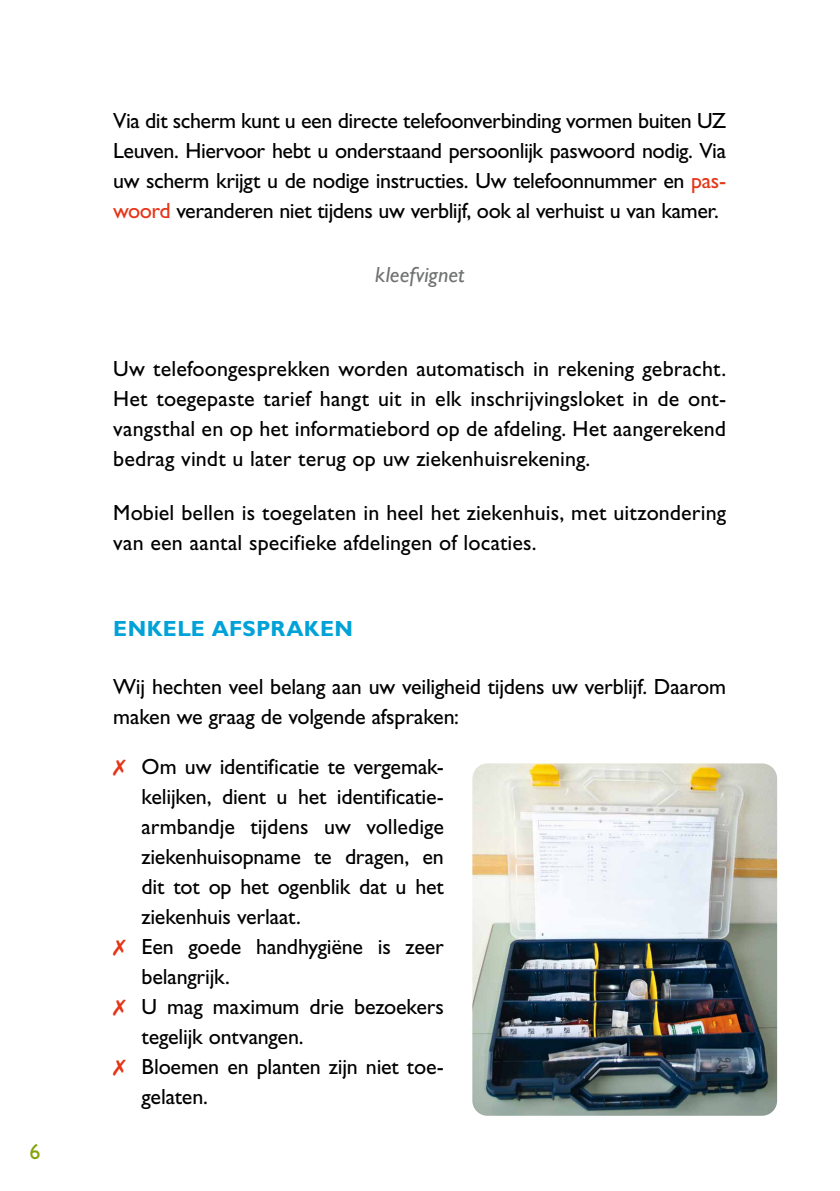
<style>
.page{position:relative;width:840px;height:1191px;background:#fff}
.page>*{position:absolute;margin:0;border:0;box-sizing:border-box;transform-origin:0 0}
.t1{font:22px/30px "Gill Sans Std";letter-spacing:-.005em;color:#000}
.t2{font:700 22px "Gill Sans Std";letter-spacing:.015em;color:#00a2d8}
.t3{font:italic 22px "Gill Sans Std";color:#707172}
.t4{font:22px "Gill Sans Std";color:#86a20b}
.s1{color:#e53517}
</style>
<div class="page">
<img style="left:472px;top:763px;width:304px;height:352px">
<p class="t4" style="left:29px;top:1138px;width:13px">6</p>
<p class="t1" style="left:113px;top:105px;width:614px;text-align:justify">Via dit scherm kunt u een directe telefoonverbinding vormen buiten UZ Leuven. Hiervoor hebt u onderstaand persoonlijk paswoord nodig. Via uw scherm krijgt u de nodige instructies. Uw telefoonnummer en <span class="s1">pas&shy;woord</span> veranderen niet tijdens uw verblijf, ook al verhuist u van kamer.</p>
<p class="t3" style="left:375px;top:262px;width:90px">kleefvignet</p>
<p class="t1" style="left:113px;top:353px;width:614px;text-align:justify">Uw telefoongesprekken worden automatisch in rekening gebracht.<br>Het toegepaste tarief hangt uit in elk inschrijvingsloket in de ont&shy;vangsthal en op het informatiebord op de afdeling. Het aangerekend bedrag vindt u later terug op uw ziekenhuisrekening.</p>
<p class="t1" style="left:113px;top:497px;width:614px">Mobiel bellen is toegelaten in heel het ziekenhuis, met uitzondering van een aantal specifieke afdelingen of locaties.</p>
<p class="t2" style="left:113px;top:615px;width:241px">ENKELE AFSPRAKEN</p>
<p class="t1" style="left:113px;top:671px;width:614px">Wij hechten veel belang aan uw veiligheid tijdens uw verblijf. Daarom maken we graag de volgende afspraken:</p>
<p class="t1" style="left:141px;top:751px;width:304px;text-align:justify;text-indent:-28px"><span class="s1">✗</span> Om uw identificatie te vergemak&shy;kelijken, dient u het identificatie&shy;armbandje tijdens uw volledige ziekenhuisopname te dragen, en dit tot op het ogenblik dat u het ziekenhuis verlaat.</p>
<p class="t1" style="left:141px;top:931px;width:304px;text-indent:-28px"><span class="s1">✗</span> Een goede handhygiëne is zeer belangrijk.</p>
<p class="t1" style="left:141px;top:991px;width:304px;text-indent:-28px"><span class="s1">✗</span> U mag maximum drie bezoekers tegelijk ontvangen.</p>
<p class="t1" style="left:141px;top:1051px;width:304px;text-indent:-28px"><span class="s1">✗</span> Bloemen en planten zijn niet toe&shy;gelaten.</p>
</div>
